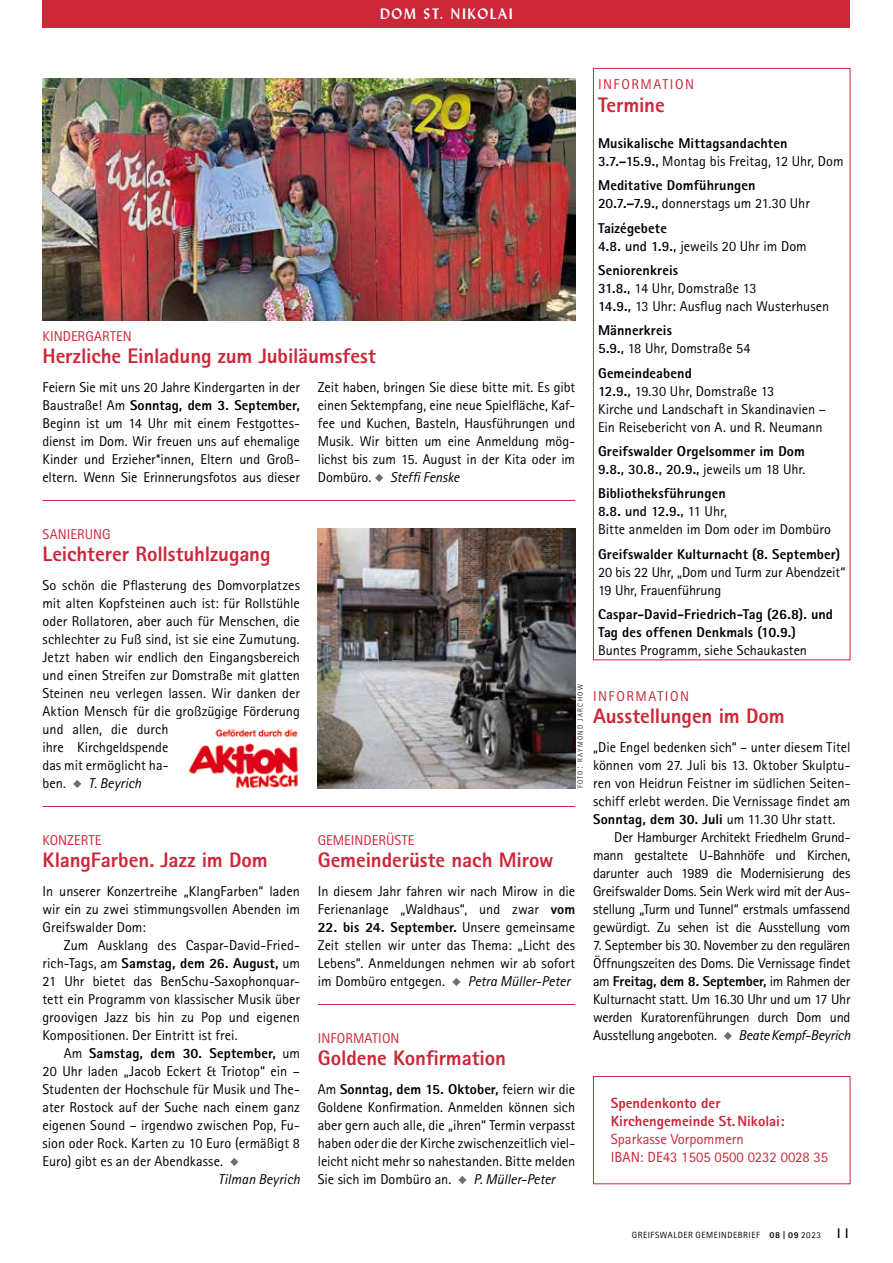
<style>
.page{position:relative;width:893px;height:1263px;background:#fff}
.page>*{position:absolute;margin:0;border:0;box-sizing:border-box;transform-origin:0 0}
.t1{font:800 21px "Rotis Sans Serif Std";letter-spacing:-.005em;color:#cc2639}
.t2{font:700 15px "Lydian BT";letter-spacing:.1em;color:#fff}
.t3{font:14.7px/18px "Rotis Sans Serif Std";color:#cc2639}
.t4{font:800 14.7px/18px "Rotis Sans Serif Std";color:#cc2639}
.t5{font:14.25px/18px "Rotis Sans Serif Std";letter-spacing:-.005em;color:#000;text-align:justify}
.t6{font:800 14.25px/18px "Rotis Sans Serif Std";letter-spacing:.005em;color:#000}
.t7{font:italic 14.25px "Rotis Sans Serif Std";letter-spacing:-.005em;color:#000}
.t8{font:14.25px "Rotis Sans Serif Std";letter-spacing:.01em;color:#cc2639}
.t9{font:14.25px "Rotis Sans Serif Std";letter-spacing:.105em;color:#cc2639}
.t10{font:9px "Rotis Sans Serif Std";letter-spacing:.06em;color:#000}
.t11{font:300 7.35px "Rotis Sans Serif Std";letter-spacing:.17em;color:#000}
.s1{font-weight:800}
.s2{font-size:10.5px}
.s3{font-weight:700}
.s4{font-weight:400}
.s5{font-family:"Lydian BT";font-size:13.5px}
</style>
<div class="page">
<div style="left:43px;top:0;width:807px;height:28px;background:#cc2639"></div>
<div style="left:593px;top:1076px;width:257px;height:108px;border:1px solid #cc2639"></div>
<svg style="left:724px;top:1032px;width:8px;height:8px"></svg>
<hr style="left:43px;top:806px;width:532px;height:1px;background:#cc2639">
<div style="left:593px;top:68px;width:257px;height:592px;border:1px solid #cc2639"></div>
<svg style="left:375px;top:474px;width:8px;height:8px"></svg>
<img style="left:43px;top:79px;width:532px;height:241px">
<hr style="left:43px;top:500px;width:532px;height:1px;background:#cc2639">
<svg style="left:73px;top:780px;width:8px;height:8px"></svg>
<img style="left:318px;top:529px;width:257px;height:259px">
<img style="left:188px;top:728px;width:110px;height:60px">
<svg style="left:230px;top:1158px;width:9px;height:8px"></svg>
<svg style="left:452px;top:978px;width:9px;height:8px"></svg>
<svg style="left:458px;top:1176px;width:9px;height:8px"></svg>
<hr style="left:318px;top:1004px;width:257px;height:1px;background:#cc2639">
<p class="t2" style="left:380px;top:4px;width:134px">DOM ST. NIKOLAI</p>
<p class="t8" style="left:43px;top:327px;width:91px">KINDERGARTEN</p>
<h1 class="t1" style="left:43px;top:343px;width:335px">Herzliche Einladung zum Jubiläumsfest</h1>
<p class="t5" style="left:43px;top:378px;width:259px">Feiern Sie mit uns 20 Jahre Kindergarten in der Baustraße! Am <span class="s1">Sonntag, dem 3. September, </span>Beginn ist um 14 Uhr mit einem Festgottes&shy;dienst im Dom. Wir freuen uns auf ehemalige Kinder und Erzieher*innen, Eltern und Groß&shy;eltern. Wenn Sie Erinnerungsfotos aus dieser</p>
<p class="t5" style="left:318px;top:378px;width:259px">Zeit haben, bringen Sie diese bitte mit. Es gibt einen Sektempfang, eine neue Spielfläche, Kaf&shy;fee und Kuchen, Basteln, Hausführungen und Musik. Wir bitten um eine Anmeldung mög&shy;lichst bis zum 15. August in der Kita oder im Dombüro.</p>
<p class="t7" style="left:390px;top:469px;width:71px">Steffi Fenske</p>
<p class="t8" style="left:43px;top:525px;width:70px">SANIERUNG</p>
<h1 class="t1" style="left:43px;top:541px;width:230px">Leichterer Rollstuhlzugang</h1>
<p class="t5" style="left:43px;top:576px;width:259px;text-align:left">So schön die Pflasterung des Domvorplatzes mit alten Kopfsteinen auch ist: für Rollstühle oder Rollatoren, aber auch für Menschen, die schlechter zu Fuß sind, ist sie eine Zumutung.<br>Jetzt haben wir endlich den Eingangsbereich und einen Streifen zur Domstraße mit glatten Steinen neu verlegen lassen. Wir danken der Aktion Mensch für die großzügige Förderung und allen, die durch<br>ihre Kirchgeldspende<br>das mit ermöglicht ha-<br>ben.</p>
<p class="t7" style="left:89px;top:775px;width:54px">T. Beyrich</p>
<p class="t8" style="left:43px;top:831px;width:60px">KONZERTE</p>
<h1 class="t1" style="left:43px;top:847px;width:227px">KlangFarben. Jazz im Dom</h1>
<p class="t5" style="left:43px;top:882px;width:259px">In unserer Konzertreihe „KlangFarben“ laden wir ein zu zwei stimmungsvollen Abenden im Greifswalder Dom:</p>
<p class="t5" style="left:43px;top:936px;width:259px;text-indent:21px">Zum Ausklang des Caspar-David-Fried&shy;rich-Tags, am <span class="s1">Samstag, dem 26. August,</span> um 21 Uhr bietet das BenSchu-Saxophonquar&shy;tett ein Programm von klassischer Musik über groovigen Jazz bis hin zu Pop und eigenen Kompositionen. Der Eintritt ist frei.</p>
<p class="t5" style="left:43px;top:1044px;width:259px;text-indent:21px">Am <span class="s1">Samstag, dem 30. September,</span> um 20 Uhr laden „Jacob Eckert &amp; Triotop“ ein – Studenten der Hochschule für Musik und The&shy;ater Rostock auf der Suche nach einem ganz eigenen Sound – irgendwo zwischen Pop, Fu&shy;sion oder Rock. Karten zu 10 Euro (ermäßigt 8<br>Euro) gibt es an der Abendkasse.</p>
<p class="t7" style="left:218px;top:1171px;width:83px">Tilman Beyrich</p>
<p class="t11" style="left:576px;top:788px;width:105px;rotate:-90deg">foto<span class="s2">:</span> raymond jarchow</p>
<p class="t8" style="left:318px;top:831px;width:98px">GEMEINDERÜSTE</p>
<h1 class="t1" style="left:318px;top:847px;width:237px">Gemeinderüste nach Mirow</h1>
<p class="t5" style="left:318px;top:882px;width:259px">In diesem Jahr fahren wir nach Mirow in die<br>Ferienanlage „Waldhaus“, und zwar <span class="s1">vom</span></p>
<p class="t5" style="left:318px;top:918px;width:259px"><span class="s1">22. bis 24. September.</span> Unsere gemeinsame Zeit stellen wir unter das Thema: „Licht des Lebens“. Anmeldungen nehmen wir ab sofort im Dombüro entgegen.</p>
<p class="t7" style="left:468px;top:973px;width:104px">Petra Müller-Peter</p>
<p class="t8" style="left:318px;top:1029px;width:83px">INFORMATION</p>
<h1 class="t1" style="left:318px;top:1045px;width:190px">Goldene Konfirmation</h1>
<p class="t5" style="left:318px;top:1080px;width:259px">Am <span class="s1">Sonntag, dem 15. Oktober,</span> feiern wir die Goldene Konfirmation. Anmelden können sich aber gern auch alle, die „ihren“ Termin verpasst haben oder die der Kirche zwischenzeitlich viel&shy;leicht nicht mehr so nahestanden. Bitte melden Sie sich im Dombüro an.</p>
<p class="t7" style="left:474px;top:1171px;width:83px">P. Müller-Peter</p>
<p class="t9" style="left:598px;top:76px;width:97px">INFORMATION</p>
<h1 class="t1" style="left:598px;top:91px;width:68px">Termine</h1>
<p class="t6" style="left:598px;top:134px;width:247px">Musikalische Mittagsandachten<br><span class="s3">3.7.–15.9.,</span> <span class="s4">Montag bis Freitag, 12 Uhr, Dom</span></p>
<p class="t6" style="left:598px;top:176px;width:213px">Meditative Domführungen<br><span class="s3">20.7.–7.9.,</span> <span class="s4">donnerstags um 21.30 Uhr</span></p>
<p class="t5" style="left:598px;top:219px;width:210px"><span class="s1">Taizégebete<br></span><span class="s3">4.8. und 1.9.,</span> jeweils 20 Uhr im Dom</p>
<p class="t5" style="left:598px;top:261px;width:233px;text-align:left"><span class="s1">Seniorenkreis<br></span><span class="s3">31.8.,</span> 14 Uhr, Domstraße 13<br><span class="s3">14.9.,</span> 13 Uhr: Ausflug nach Wusterhusen</p>
<p class="t5" style="left:598px;top:321px;width:154px"><span class="s1">Männerkreis<br></span><span class="s3">5.9.,</span> 18 Uhr, Domstraße 54</p>
<p class="t5" style="left:598px;top:364px;width:229px;text-align:left"><span class="s1">Gemeindeabend<br></span><span class="s3">12.9.,</span> 19.30 Uhr, Domstraße 13<br>Kirche und Landschaft in Skandinavien –<br>Ein Reisebericht von A. und R. Neumann</p>
<p class="t6" style="left:598px;top:442px;width:209px">Greifswalder Orgelsommer im Dom<br><span class="s3">9.8., 30.8., 20.9.,</span> <span class="s4">jeweils um 18 Uhr.</span></p>
<p class="t5" style="left:598px;top:484px;width:234px;text-align:left"><span class="s1">Bibliotheksführungen<br></span><span class="s3">8.8. und 12.9.,</span> 11 Uhr,<br>Bitte anmelden im Dom oder im Dombüro</p>
<p class="t6" style="left:598px;top:545px;width:244px">Greifswalder Kulturnacht (8. September)</p>
<p class="t5" style="left:598px;top:563px;width:249px">20 bis 22 Uhr, „Dom und Turm zur Abendzeit“<br>19 Uhr, Frauenführung</p>
<p class="t6" style="left:598px;top:605px;width:236px">Caspar-David-Friedrich-Tag (26.8). und<br>Tag des offenen Denkmals (10.9.)</p>
<p class="t5" style="left:598px;top:641px;width:211px">Buntes Programm, siehe Schaukasten</p>
<p class="t9" style="left:593px;top:687px;width:97px">INFORMATION</p>
<h1 class="t1" style="left:593px;top:703px;width:193px">Ausstellungen im Dom</h1>
<p class="t5" style="left:593px;top:738px;width:259px">„Die Engel bedenken sich“ – unter diesem Titel können vom 27. Juli bis 13. Oktober Skulptu&shy;ren von Heidrun Feistner im südlichen Seiten&shy;schiff erlebt werden. Die Vernissage findet am <span class="s1">Sonntag, dem 30. Juli</span> um 11.30 Uhr statt.</p>
<p class="t5" style="left:593px;top:828px;width:259px;text-indent:21px">Der Hamburger Architekt Friedhelm Grund&shy;mann gestaltete U-Bahnhöfe und Kirchen, darunter auch 1989 die Modernisierung des Greifswalder Doms. Sein Werk wird mit der Aus&shy;stellung „Turm und Tunnel“ erstmals umfassend gewürdigt. Zu sehen ist die Ausstellung vom</p>
<p class="t5" style="left:593px;top:936px;width:259px">7. September bis 30. November zu den regulären Öffnungszeiten des Doms. Die Vernissage findet am <span class="s1">Freitag, dem 8. September,</span> im Rahmen der Kulturnacht statt. Um 16.30 Uhr und um 17 Uhr werden Kuratorenführungen durch Dom und Ausstellung angeboten.</p>
<p class="t7" style="left:739px;top:1027px;width:113px">Beate Kempf-Beyrich</p>
<p class="t4" style="left:611px;top:1094px;width:175px">Spendenkonto der<br>Kirchengemeinde St.Nikolai:</p>
<p class="t3" style="left:611px;top:1130px;width:219px">Sparkasse Vorpommern<br>IBAN: DE43 1505 0500 0232 0028 35</p>
<p class="t10" style="left:632px;top:1230px;width:220px">GREIFSWALDER GEMEINDEBRIEF <span class="s1">08 | 09</span> 2023 <span class="s5">11</span></p>
</div>
